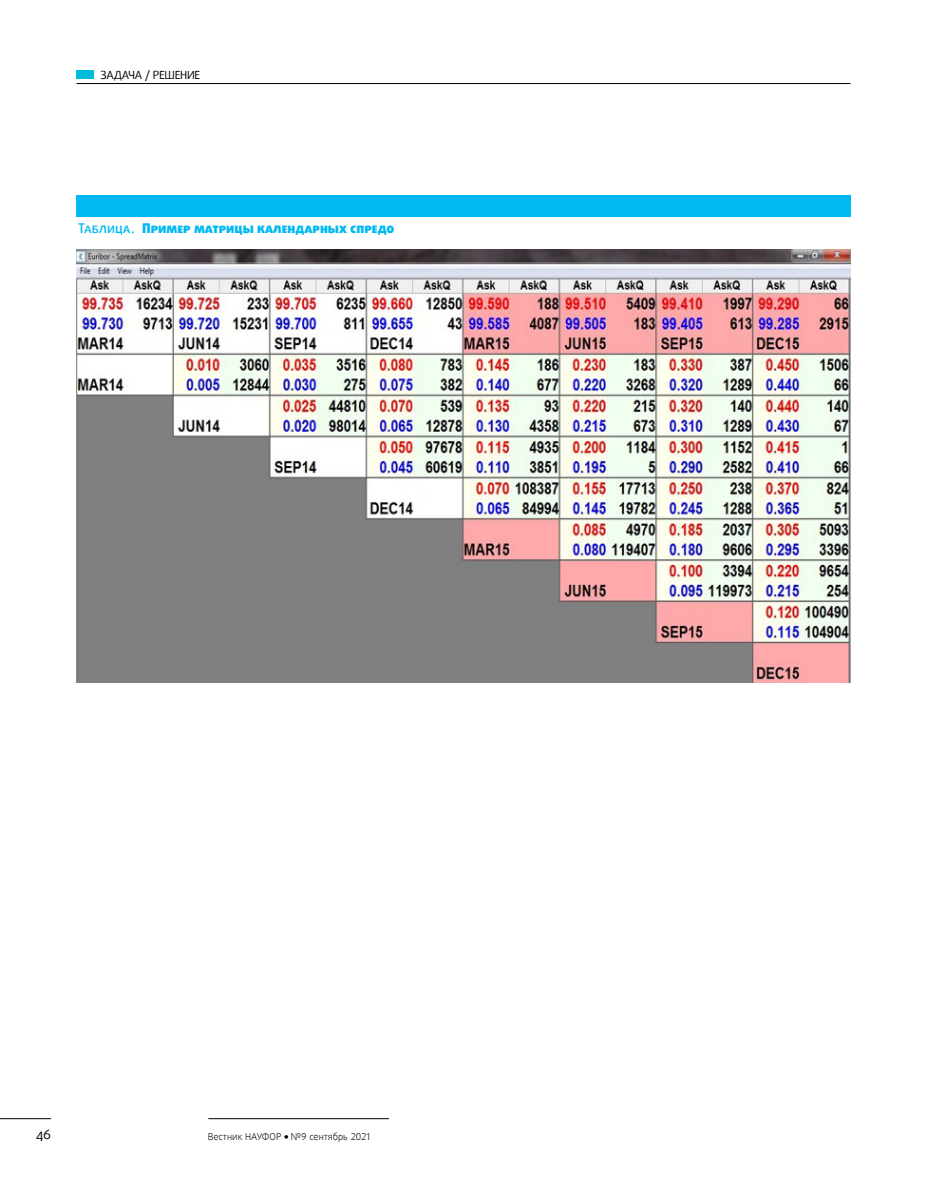
<style>
.page{position:relative;width:927px;height:1191px;background:#fff}
.page>*{position:absolute;margin:0;border:0;box-sizing:border-box;transform-origin:0 0}
.t1{font:900 13.5px "Daxline Cyr SC";color:#00b9f1}
.t2{font:13.5px "Daxline Cyr SC";color:#000}
.t3{font:11.25px "Daxline Cyr LF";letter-spacing:-.02em;color:#000}
.t4{font:300 9.45px "Daxline Cyr LF";color:#000}
.s1{font-weight:500}
.s2{font-weight:900}
</style>
<div class="page">
<hr style="left:77px;top:83px;width:773px;height:1px;background:#000">
<hr style="left:0;top:1118px;width:51px;height:1px;background:#000">
<hr style="left:208px;top:1118px;width:181px;height:1px;background:#000">
<div style="left:77px;top:71px;width:17px;height:8px;background:#00bbda"></div>
<div style="left:77px;top:196px;width:774px;height:21px;background:#00b9f1"></div>
<img style="left:77px;top:250px;width:774px;height:432px">
<p class="t3" style="left:100px;top:68px;width:101px">ЗАДАЧА / РЕШЕНИЕ</p>
<p class="t1" style="left:78px;top:220px;width:318px"><span class="s1">Таблица.</span> Пример матрицы календарных спредо</p>
<p class="t2" style="left:36px;top:1126px;width:17px">46</p>
<p class="t4" style="left:208px;top:1130px;width:164px">Вестник НАУФОР <span class="s2">•</span> №9 сентябрь 2021</p>
</div>
